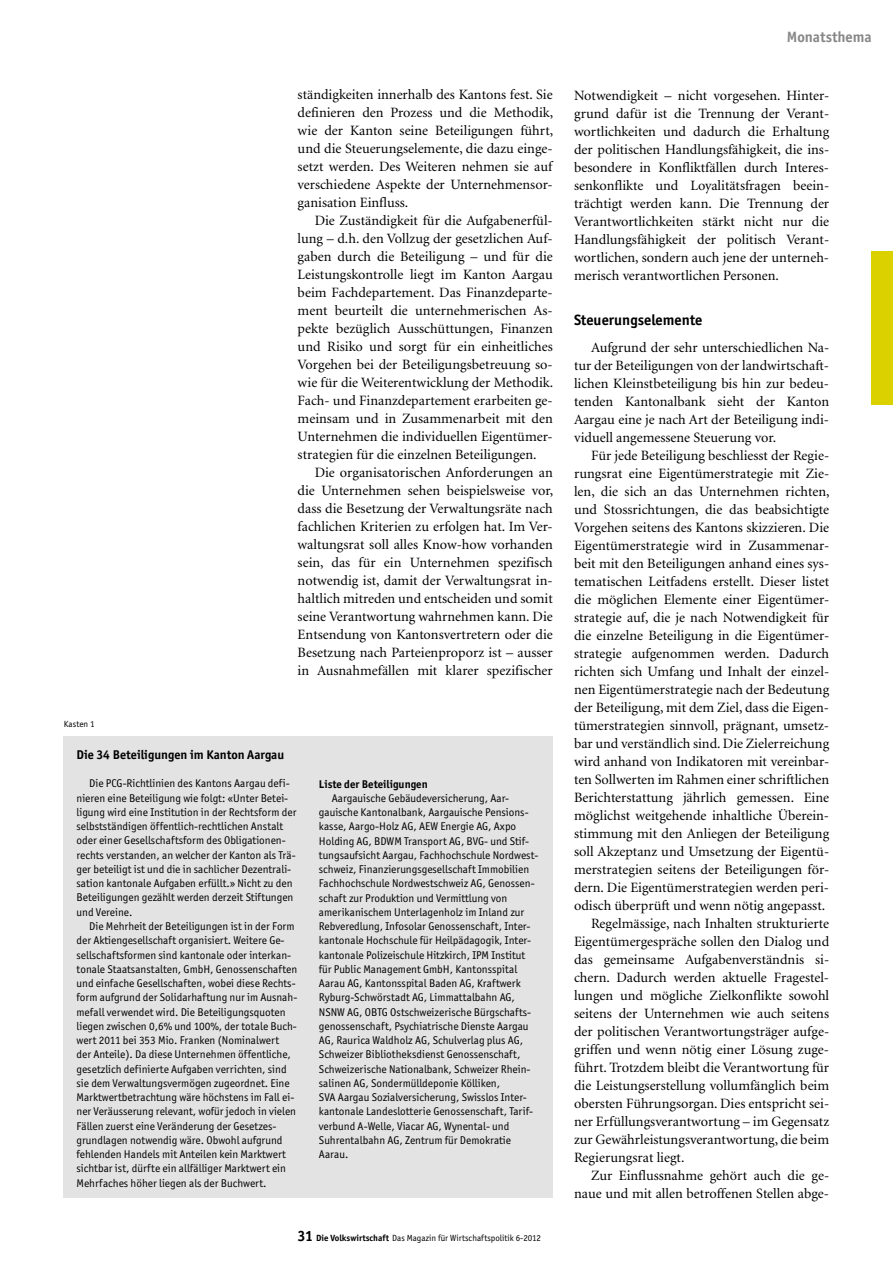
<style>
.page{position:relative;width:893px;height:1263px;background:#fff}
.page>*{position:absolute;margin:0;border:0;box-sizing:border-box;transform-origin:0 0}
.t1{font:700 15px "Officina San ITC";color:#000}
.t2{font:700 15px "Officina San ITC";color:#868786}
.t3{font:14.25px/18px "Minion";color:#000;text-align:justify}
.t4{font:700 12.75px "Officina San ITC";color:#000}
.t5{font:11.25px/14.2px "Officina San ITC";color:#000}
.t6{font:700 11.25px "Officina San ITC";color:#000}
.t7{font:9px "Officina San ITC";color:#000}
.s1{font-weight:700;font-size:15px}
.s2{font-weight:700}
</style>
<div class="page">
<div style="left:872px;top:252px;width:21px;height:153px;background:#dcd100"></div>
<div style="left:64px;top:736px;width:489px;height:461px;background:#e3e3e3"></div>
<p class="t3" style="left:298px;top:86px;width:257px">ständigkeiten innerhalb des Kantons fest. Sie definieren den Prozess und die Methodik, wie der Kanton seine Beteiligungen führt, und die Steuerungselemente, die dazu einge&shy;setzt werden. Des Weiteren nehmen sie auf verschiedene Aspekte der Unternehmensor&shy;ganisation Einfluss.</p>
<p class="t3" style="left:298px;top:212px;width:257px;text-indent:17px">Die Zuständigkeit für die Aufgabenerfül&shy;lung – d.h. den Vollzug der gesetzlichen Auf&shy;gaben durch die Beteiligung – und für die Leistungskontrolle liegt im Kanton Aargau beim Fachdepartement. Das Finanzdeparte&shy;ment beurteilt die unternehmerischen As&shy;pekte bezüglich Ausschüttungen, Finanzen und Risiko und sorgt für ein einheitliches Vorgehen bei der Beteiligungsbetreuung so&shy;wie für die Weiterentwicklung der Methodik.<br>Fach- und Finanzdepartement erarbeiten ge&shy;meinsam und in Zusammenarbeit mit den Unternehmen die individuellen Eigentümer&shy;strategien für die einzelnen Beteiligungen.</p>
<p class="t3" style="left:298px;top:464px;width:257px;text-indent:17px">Die organisatorischen Anforderungen an die Unternehmen sehen beispielsweise vor, dass die Besetzung der Verwaltungsräte nach fachlichen Kriterien zu erfolgen hat. Im Ver&shy;waltungsrat soll alles Know-how vorhanden sein, das für ein Unternehmen spezifisch notwendig ist, damit der Verwaltungsrat in&shy;haltlich mitreden und entscheiden und somit seine Verantwortung wahrnehmen kann. Die Entsendung von Kantonsvertretern oder die Besetzung nach Parteienproporz ist – ausser in Ausnahmefällen mit klarer spezifischer</p>
<p class="t7" style="left:64px;top:719px;width:32px">Kasten 1</p>
<p class="t4" style="left:77px;top:747px;width:209px">Die 34 Beteiligungen im Kanton Aargau</p>
<p class="t5" style="left:77px;top:776px;width:221px;text-indent:13px">Die PCG-Richtlinien des Kantons Aargau defi&shy;nieren eine Beteiligung wie folgt: «Unter Betei&shy;ligung wird eine Institution in der Rechtsform der selbstständigen öffentlich-rechtlichen Anstalt oder einer Gesellschaftsform des Obligationen&shy;rechts verstanden, an welcher der Kanton als Trä&shy;ger beteiligt ist und die in sachlicher Dezentrali&shy;sation kantonale Aufgaben erfüllt.» Nicht zu den Beteiligungen gezählt werden derzeit Stiftungen und Vereine.</p>
<p class="t5" style="left:77px;top:919px;width:222px;text-indent:13px">Die Mehrheit der Beteiligungen ist in der Form der Aktiengesellschaft organisiert. Weitere Ge&shy;sellschaftsformen sind kantonale oder interkan&shy;tonale Staatsanstalten, GmbH, Genossenschaften und einfache Gesellschaften, wobei diese Rechts&shy;form aufgrund der Solidarhaftung nur im Ausnah&shy;mefall verwendet wird. Die Beteiligungsquoten liegen zwischen 0,6% und 100%, der totale Buch&shy;wert 2011 bei 353 Mio. Franken (Nominalwert<br>der Anteile). Da diese Unternehmen öffentliche, gesetzlich definierte Aufgaben verrichten, sind sie dem Verwaltungsvermögen zugeordnet. Eine Marktwertbetrachtung wäre höchstens im Fall ei&shy;ner Veräusserung relevant, wofür jedoch in vielen Fällen zuerst eine Veränderung der Gesetzes&shy;grundlagen notwendig wäre. Obwohl aufgrund fehlenden Handels mit Anteilen kein Marktwert sichtbar ist, dürfte ein allfälliger Marktwert ein Mehrfaches höher liegen als der Buchwert.</p>
<p class="t6" style="left:319px;top:777px;width:110px">Liste der Beteiligungen</p>
<p class="t5" style="left:319px;top:791px;width:221px;text-indent:13px">Aargauische Gebäudeversicherung, Aar&shy;gauische Kantonalbank, Aargauische Pensions&shy;kasse, Aargo-Holz AG, AEW Energie AG, Axpo Holding AG, BDWM Transport AG, BVG- und Stif&shy;tungsaufsicht Aargau, Fachhochschule Nordwest&shy;schweiz, Finanzierungsgesellschaft Immobilien Fachhochschule Nordwestschweiz AG, Genossen&shy;schaft zur Produktion und Vermittlung von amerikanischem Unterlagenholz im Inland zur Rebveredlung, Infosolar Genossenschaft, Inter&shy;kantonale Hochschule für Heilpädagogik, Inter&shy;kantonale Polizeischule Hitzkirch, IPM Institut für Public Management GmbH, Kantonsspital Aarau AG, Kantonsspital Baden AG, Kraftwerk Ryburg-Schwörstadt AG, Limmattalbahn AG, NSNW AG, OBTG Ostschweizerische Bürgschafts&shy;genossenschaft, Psychiatrische Dienste Aargau AG, Raurica Waldholz AG, Schulverlag plus AG, Schweizer Bibliotheksdienst Genossenschaft, Schweizerische Nationalbank, Schweizer Rhein&shy;salinen AG, Sondermülldeponie Kölliken,<br>SVA Aargau Sozialversicherung, Swisslos Inter&shy;kantonale Landeslotterie Genossenschaft, Tarif&shy;verbund A-Welle, Viacar AG, Wynental- und Suhrentalbahn AG, Zentrum für Demokratie Aarau.</p>
<p class="t7" style="left:298px;top:1232px;width:245px"><span class="s1">31</span> <span class="s2">Die Volkswirtschaft</span> Das Magazin für Wirtschaftspolitik 6-2012</p>
<p class="t2" style="left:787px;top:27px;width:86px">Monatsthema</p>
<p class="t3" style="left:574px;top:86px;width:257px">Notwendigkeit – nicht vorgesehen. Hinter&shy;grund dafür ist die Trennung der Verant&shy;wortlichkeiten und dadurch die Erhaltung der politischen Handlungsfähigkeit, die ins&shy;besondere in Konfliktfällen durch Interes&shy;senkonflikte und Loyalitätsfragen beein&shy;trächtigt werden kann. Die Trennung der Verantwortlichkeiten stärkt nicht nur die Handlungsfähigkeit der politisch Verant&shy;wortlichen, sondern auch jene der unterneh&shy;merisch verantwortlichen Personen.</p>
<p class="t1" style="left:574px;top:310px;width:130px">Steuerungselemente</p>
<p class="t3" style="left:574px;top:338px;width:257px;text-indent:17px">Aufgrund der sehr unterschiedlichen Na&shy;tur der Beteiligungen von der landwirtschaft&shy;lichen Kleinstbeteiligung bis hin zur bedeu&shy;tenden Kantonalbank sieht der Kanton Aargau eine je nach Art der Beteiligung indi&shy;viduell angemessene Steuerung vor.</p>
<p class="t3" style="left:591px;top:446px;width:240px">Für jede Beteiligung beschliesst der Regie-</p>
<p class="t3" style="left:574px;top:464px;width:257px">rungsrat eine Eigentümerstrategie mit Zie-</p>
<p class="t3" style="left:574px;top:482px;width:257px">len, die sich an das Unternehmen richten,</p>
<p class="t3" style="left:574px;top:500px;width:257px">und Stossrichtungen, die das beabsichtigte</p>
<p class="t3" style="left:574px;top:518px;width:257px">Vorgehen seitens des Kantons skizzieren. Die</p>
<p class="t3" style="left:574px;top:536px;width:257px">Eigentümerstrategie wird in Zusammenar-</p>
<p class="t3" style="left:574px;top:554px;width:257px">beit mit den Beteiligungen anhand eines sys-</p>
<p class="t3" style="left:574px;top:572px;width:257px">tematischen Leitfadens erstellt. Dieser listet</p>
<p class="t3" style="left:574px;top:590px;width:257px">die möglichen Elemente einer Eigentümer-</p>
<p class="t3" style="left:574px;top:608px;width:257px">strategie auf, die je nach Notwendigkeit für</p>
<p class="t3" style="left:574px;top:626px;width:257px">die einzelne Beteiligung in die Eigentümer-</p>
<p class="t3" style="left:574px;top:644px;width:257px">strategie aufgenommen werden. Dadurch</p>
<p class="t3" style="left:574px;top:662px;width:257px">richten sich Umfang und Inhalt der einzel-</p>
<p class="t3" style="left:574px;top:680px;width:257px">nen Eigentümerstrategie nach der Bedeutung</p>
<p class="t3" style="left:574px;top:698px;width:257px">der Beteiligung, mit dem Ziel, dass die Eigen-</p>
<p class="t3" style="left:574px;top:716px;width:257px">tümerstrategien sinnvoll, prägnant, umsetz-</p>
<p class="t3" style="left:574px;top:734px;width:257px">bar und verständlich sind. Die Zielerreichung</p>
<p class="t3" style="left:574px;top:752px;width:257px">wird anhand von Indikatoren mit vereinbar-</p>
<p class="t3" style="left:574px;top:770px;width:257px">ten Sollwerten im Rahmen einer schriftlichen</p>
<p class="t3" style="left:574px;top:788px;width:257px">Berichterstattung jährlich gemessen. Eine</p>
<p class="t3" style="left:574px;top:806px;width:257px">möglichst weitgehende inhaltliche Überein-</p>
<p class="t3" style="left:574px;top:824px;width:257px">stimmung mit den Anliegen der Beteiligung</p>
<p class="t3" style="left:574px;top:842px;width:257px">soll Akzeptanz und Umsetzung der Eigentü-</p>
<p class="t3" style="left:574px;top:860px;width:257px">merstrategien seitens der Beteiligungen för-</p>
<p class="t3" style="left:574px;top:878px;width:257px">dern. Die Eigentümerstrategien werden peri-</p>
<p class="t3" style="left:574px;top:896px;width:253px">odisch überprüft und wenn nötig angepasst.</p>
<p class="t3" style="left:591px;top:914px;width:240px">Regelmässige, nach Inhalten strukturierte</p>
<p class="t3" style="left:574px;top:932px;width:257px">Eigentümergespräche sollen den Dialog und</p>
<p class="t3" style="left:574px;top:950px;width:257px">das gemeinsame Aufgabenverständnis si-</p>
<p class="t3" style="left:574px;top:968px;width:257px">chern. Dadurch werden aktuelle Fragestel-</p>
<p class="t3" style="left:574px;top:986px;width:257px">lungen und mögliche Zielkonflikte sowohl</p>
<p class="t3" style="left:574px;top:1004px;width:257px">seitens der Unternehmen wie auch seitens</p>
<p class="t3" style="left:574px;top:1022px;width:257px">der politischen Verantwortungsträger aufge-</p>
<p class="t3" style="left:574px;top:1040px;width:257px">griffen und wenn nötig einer Lösung zuge-</p>
<p class="t3" style="left:574px;top:1058px;width:257px">führt. Trotzdem bleibt die Verantwortung für</p>
<p class="t3" style="left:574px;top:1076px;width:257px">die Leistungserstellung vollumfänglich beim</p>
<p class="t3" style="left:574px;top:1094px;width:257px">obersten Führungsorgan. Dies entspricht sei-</p>
<p class="t3" style="left:574px;top:1112px;width:257px">ner Erfüllungsverantwortung – im Gegensatz</p>
<p class="t3" style="left:574px;top:1130px;width:257px">zur Gewährleistungsverantwortung, die beim</p>
<p class="t3" style="left:574px;top:1148px;width:112px">Regierungsrat liegt.</p>
<p class="t3" style="left:591px;top:1166px;width:240px">Zur Einflussnahme gehört auch die ge-</p>
<p class="t3" style="left:574px;top:1184px;width:257px">naue und mit allen betroffenen Stellen abge-</p>
</div>
